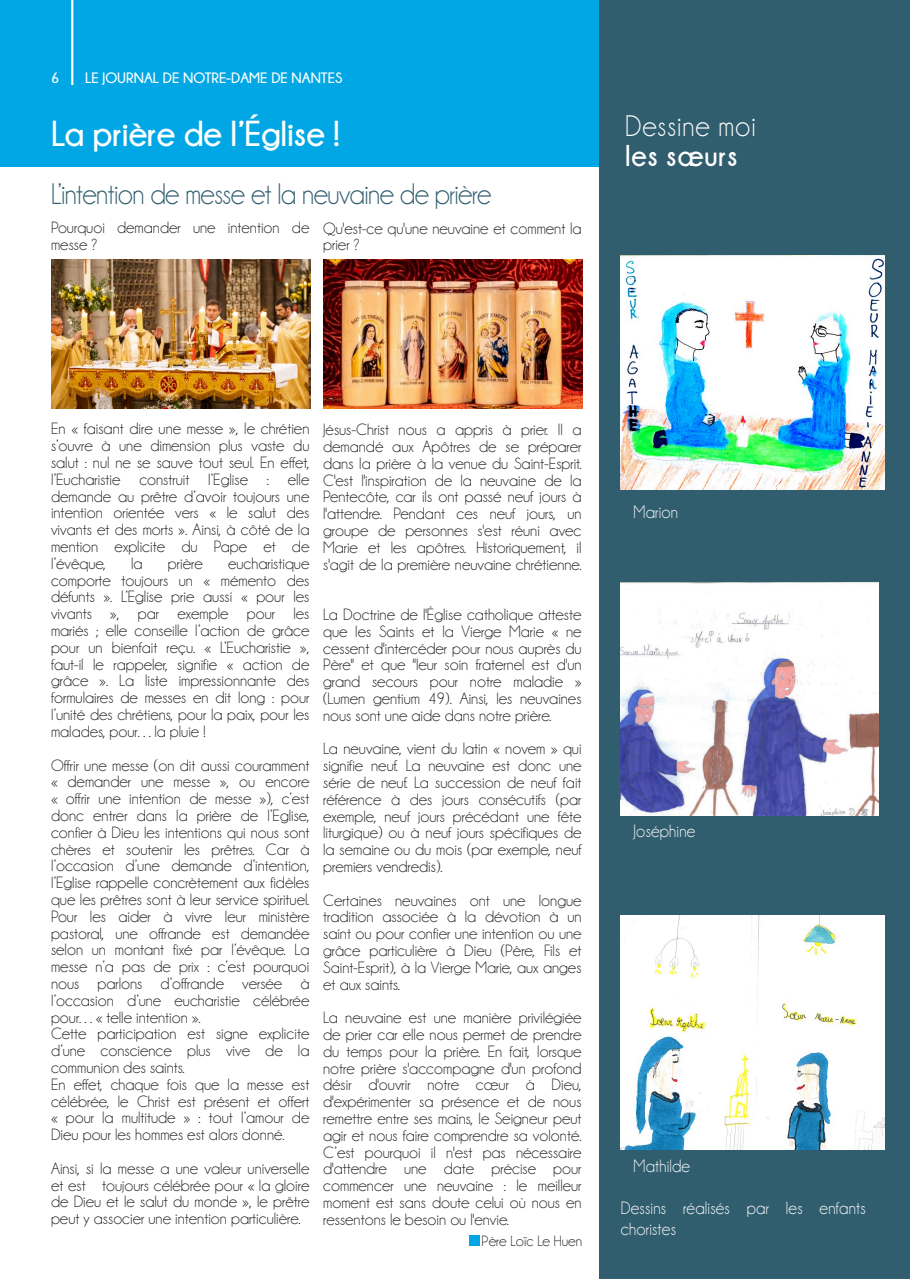
<style>
.page{position:relative;width:910px;height:1280px;background:#fff}
.page>*{position:absolute;margin:0;border:0;box-sizing:border-box;transform-origin:0 0}
.t1{font:700 36px "Champagne&Limousines";color:#fff;scale:.95 1}
.t2{font:30px "Champagne&Limousines";letter-spacing:-.02em;color:#315e6f;scale:.94 1}
.t3{font:30px "Champagne&Limousines";letter-spacing:.03em;color:#fff;scale:.94 1}
.t4{font:700 30px "Champagne&Limousines";letter-spacing:.035em;color:#fff;scale:.94 1}
.t5{font:18px/21px "Champagne&Limousines";letter-spacing:.01em;color:#fff;scale:.94 1}
.t6{font:16.5px/16.8px "Champagne&Limousines";color:#231f20;text-align:justify}
.t7{font:700 15px "Champagne&Limousines";color:#fff}
.t8{font:15px "Champagne&Limousines";color:#231f20}
</style>
<div class="page">
<div style="left:0;top:0;width:600px;height:167px;background:#00a7e4"></div>
<hr style="left:71px;top:0;width:2px;height:85px;background:#fff">
<div style="left:600px;top:1px;width:310px;height:1278px;background:#315e6f"></div>
<img style="left:621px;top:255px;width:263px;height:234px">
<img style="left:621px;top:583px;width:257px;height:232px">
<img style="left:621px;top:915px;width:263px;height:234px">
<div style="left:469px;top:1235px;width:10px;height:10px;background:#00a7e4"></div>
<img style="left:323px;top:259px;width:260px;height:149px">
<img style="left:51px;top:259px;width:259px;height:149px">
<p class="t7" style="left:51px;top:69px;width:10px">6</p>
<p class="t7" style="left:85px;top:70px;width:259px">LE JOURNAL DE NOTRE-DAME DE NANTES</p>
<h1 class="t1" style="left:51px;top:114px;width:305px">La prière de l’Église !</h1>
<h2 class="t3" style="left:625px;top:111px;width:141px">Dessine moi</h2>
<h2 class="t4" style="left:625px;top:139px;width:121px">les sæurs</h2>
<h2 class="t2" style="left:51px;top:179px;width:470px">L’intention de messe et la neuvaine de prière</h2>
<p class="t6" style="left:51px;top:219px;width:260px">Pourquoi demander une intention de messe ?</p>
<p class="t6" style="left:323px;top:220px;width:260px">Qu'est-ce qu'une neuvaine et comment la prier ?</p>
<p class="t6" style="left:51px;top:420px;width:260px">En « faisant dire une messe », le chrétien s’ouvre à une dimension plus vaste du salut : nul ne se sauve tout seul. En effet, l’Eucharistie construit l’Eglise : elle demande au prêtre d’avoir toujours une intention orientée vers « le salut des vivants et des morts ». Ainsi, à côté de la mention explicite du Pape et de l’évêque,</p>
<p class="t6" style="left:51px;top:555px;width:260px;text-indent:177px">eucharistique comporte toujours un « mémento des défunts ». L’Eglise prie aussi « pour les vivants », par exemple pour les mariés ; elle conseille l’action de grâce pour un bienfait reçu. « L’Eucharistie », faut-il le rappeler, signifie « action de grâce ». La liste impressionnante des formulaires de messes en dit long : pour l’unité des chrétiens, pour la paix, pour les malades, pour…la pluie !</p>
<p class="t6" style="left:51px;top:756px;width:260px;text-align:left">Offrir une messe (on dit aussi couramment « demander une messe », ou encore « offrir une intention de messe »), c’est donc entrer dans la prière de l’Eglise, confier à Dieu les intentions qui nous sont chères et soutenir les prêtres. Car à l’occasion d’une demande d’intention, l’Eglise rappelle concrètement aux fidèles que les prêtres sont à leur service spirituel.<br>Pour les aider à vivre leur ministère pastoral, une offrande est demandée selon un montant fixé par l’évêque. La messe n’a pas de prix : c’est pourquoi nous parlons d’offrande versée à l’occasion d’une eucharistie célébrée pour…« telle intention ».<br>Cette participation est signe explicite d’une conscience plus vive de la communion des saints.<br>En effet, chaque fois que la messe est célébrée, le Christ est présent et offert « pour la multitude » : tout l’amour de Dieu pour les hommes est alors donné.</p>
<p class="t6" style="left:51px;top:1160px;width:260px">Ainsi, si la messe a une valeur universelle et est toujours célébrée pour « la gloire de Dieu et le salut du monde », le prêtre peut y associer une intention particulière.</p>
<p class="t6" style="left:131px;top:555px;width:13px">la</p>
<p class="t6" style="left:168px;top:555px;width:36px">prière</p>
<p class="t6" style="left:323px;top:421px;width:260px">Jésus-Christ nous a appris à prier. Il a demandé aux Apôtres de se préparer dans la prière à la venue du Saint-Esprit.<br>C'est l'inspiration de la neuvaine de la Pentecôte, car ils ont passé neuf jours à l'attendre. Pendant ces neuf jours, un groupe de personnes s'est réuni avec Marie et les apôtres. Historiquement, il s'agit de la première neuvaine chrétienne.</p>
<p class="t6" style="left:323px;top:606px;width:260px">La Doctrine de l'Église catholique atteste que les Saints et la Vierge Marie « ne cessent d'intercéder pour nous auprès du Père" et que "leur soin fraternel est d'un grand secours pour notre maladie » (Lumen gentium 49). Ainsi, les neuvaines nous sont une aide dans notre prière.</p>
<p class="t6" style="left:323px;top:740px;width:260px">La neuvaine, vient du latin « novem » qui signifie neuf. La neuvaine est donc une série de neuf. La succession de neuf fait référence à des jours consécutifs (par exemple, neuf jours précédant une fête liturgique) ou à neuf jours spécifiques de la semaine ou du mois (par exemple, neuf premiers vendredis).</p>
<p class="t6" style="left:323px;top:892px;width:260px">Certaines neuvaines ont une longue tradition associée à la dévotion à un saint ou pour confier une intention ou une grâce particulière à Dieu (Père, Fils et Saint-Esprit), à la Vierge Marie, aux anges et aux saints.</p>
<p class="t6" style="left:323px;top:1009px;width:260px">La neuvaine est une manière privilégiée de prier car elle nous permet de prendre du temps pour la prière. En fait, lorsque notre prière s'accompagne d'un profond désir d'ouvrir notre cœur à Dieu, d'expérimenter sa présence et de nous remettre entre ses mains, le Seigneur peut agir et nous faire comprendre sa volonté.<br>C’est pourquoi il n'est pas nécessaire d'attendre une date précise pour commencer une neuvaine : le meilleur moment est sans doute celui où nous en ressentons le besoin ou l'envie.</p>
<p class="t8" style="left:482px;top:1233px;width:102px">Père Loïc Le Huen</p>
<p class="t5" style="left:634px;top:502px;width:49px">Marion</p>
<p class="t5" style="left:634px;top:821px;width:67px">Joséphine</p>
<p class="t5" style="left:634px;top:1155px;width:62px">Mathilde</p>
<p class="t5" style="left:621px;top:1197px;width:262px">Dessins réalisés par les enfants choristes</p>
</div>
